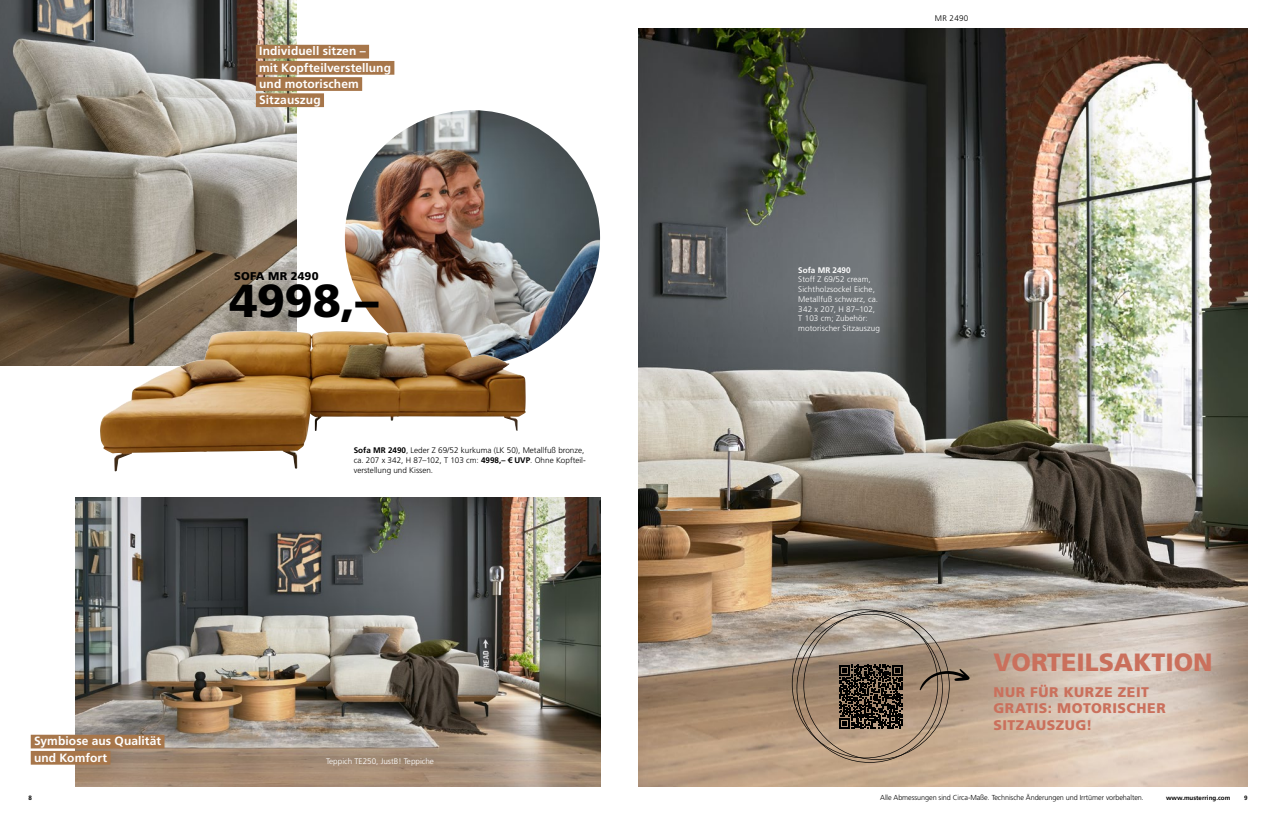
<style>
.page{position:relative;width:1276px;height:815px;background:#fff}
.page>*{position:absolute;margin:0;border:0;box-sizing:border-box;transform-origin:0 0}
.t1{font:900 46.25px "Frutiger LT Std";color:#000}
.t2{font:900 25px "Frutiger LT Std";color:#ca705c}
.t3{font:900 14px/16.8px "Frutiger LT Std";letter-spacing:.035em;color:#ca705c}
.t4{font:700 12px/16.2px "Frutiger LT Std";letter-spacing:.005em;color:#fff}
.t5{font:900 11.25px "Frutiger LT Std";letter-spacing:.015em;color:#000}
.t6{font:300 8.12px/9.8px "Frutiger LT Std";letter-spacing:.01em;color:#fff}
.t7{font:300 8.12px/10px "Frutiger LT Std";color:#000}
.t8{font:700 8.12px "Frutiger LT Std";color:#fff}
.t9{font:300 7.25px "Frutiger LT Std";letter-spacing:-.01em;color:#000}
.t10{font:700 6.25px "Frutiger LT Std";color:#000}
.s1{font-weight:700}
</style>
<div class="page">
<img style="left:75px;top:498px;width:525px;height:288px">
<img style="left:0;top:0;width:297px;height:365px">
<img style="left:638px;top:28px;width:609px;height:758px">
<div style="left:256px;top:45px;width:113px;height:14px;background:#a7764a"></div>
<div style="left:256px;top:61px;width:138px;height:14px;background:#a7764a"></div>
<div style="left:256px;top:77px;width:106px;height:14px;background:#a7764a"></div>
<div style="left:256px;top:93px;width:68px;height:14px;background:#a7764a"></div>
<div style="left:31px;top:735px;width:133px;height:13px;background:#a7764a"></div>
<div style="left:31px;top:751px;width:79px;height:14px;background:#a7764a"></div>
<svg style="left:792px;top:609px;width:178px;height:154px;background:#9b8977"></svg>
<img style="left:345px;top:110px;width:255px;height:255px;border-radius:128px">
<img style="left:100px;top:331px;width:418px;height:140px">
<h3 class="t4" style="left:259px;top:43px;width:133px">Individuell sitzen –<br>mit Kopfteilverstellung und motorischem<br>Sitzauszug</h3>
<h3 class="t5" style="left:234px;top:269px;width:86px">SOFA MR 2490</h3>
<h1 class="t1" style="left:229px;top:273px;width:150px">4998,–</h1>
<p class="t7" style="left:354px;top:446px;width:233px"><span class="s1">Sofa MR 2490</span>, Leder Z 69/52 kurkuma (LK 50), Metallfuß bronze, ca. 207 x 342, H 87–102, T 103 cm: <span class="s1">4998,– € UVP</span>. Ohne Kopfteil&shy;verstellung und Kissen.</p>
<h3 class="t4" style="left:34px;top:733px;width:129px">Symbiose aus Qualität und Komfort</h3>
<p class="t6" style="left:326px;top:757px;width:109px">Teppich TE250, JustB! Teppiche</p>
<p class="t7" style="left:935px;top:13px;width:35px">MR 2490</p>
<p class="t8" style="left:798px;top:265px;width:54px">Sofa MR 2490</p>
<p class="t6" style="left:798px;top:275px;width:83px">Stoff Z 69/52 cream,<br>Sichtholzsockel Eiche,<br>Metallfuß schwarz, ca.<br>342 x 207, H 87–102,<br>T 103 cm; Zubehör: motorischer Sitzauszug</p>
<h2 class="t2" style="left:993px;top:647px;width:221px">VORTEILSAKTION</h2>
<h3 class="t3" style="left:993px;top:683px;width:174px">NUR FÜR KURZE ZEIT<br>GRATIS: MOTORISCHER<br>SITZAUSZUG!</h3>
<p class="t10" style="left:28px;top:794px;width:5px">8</p>
<p class="t9" style="left:880px;top:793px;width:265px">Alle Abmessungen sind Circa-Maße. Technische Änderungen und Irrtümer vorbehalten.</p>
<p class="t10" style="left:1166px;top:794px;width:66px">www.musterring.com</p>
<p class="t10" style="left:1244px;top:794px;width:5px">9</p>
</div>
